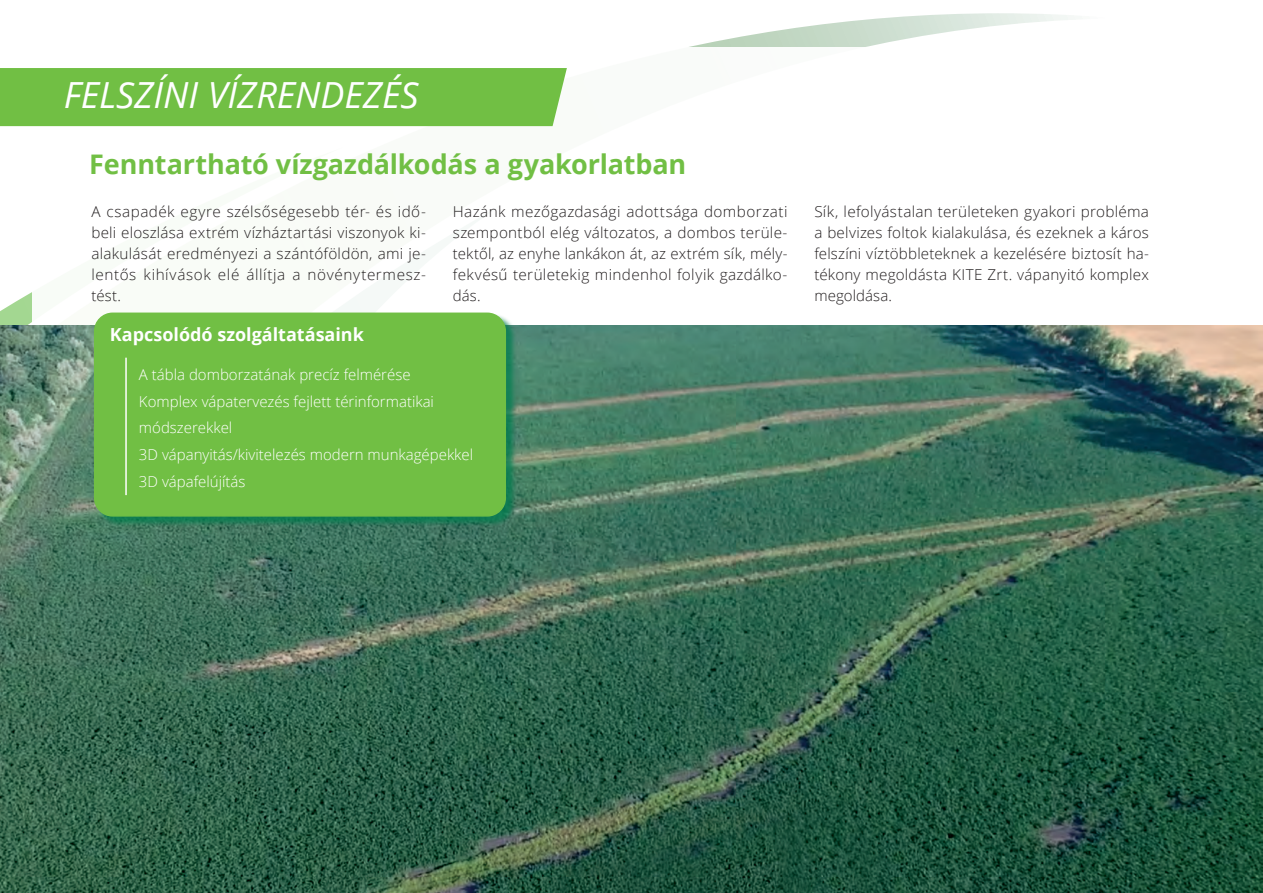
<style>
.page{position:relative;width:1263px;height:893px;background:#fff}
.page>*{position:absolute;margin:0;border:0;box-sizing:border-box;transform-origin:0 0}
.t1{font:italic 36px "Open Sans";color:#fff}
.t2{font:700 27px "Open Sans";letter-spacing:-.01em;color:#71bf44}
.t3{font:700 18px "Open Sans";color:#fff}
.t4{font:300 15px/21px "Open Sans";letter-spacing:.02em;color:#231f20;text-align:justify}
.t5{font:300 15px/26.7px "Open Sans";color:#fff}
</style>
<div class="page">
<svg style="left:0;top:13px;width:1068px;height:114px"></svg>
<div style="left:32px;top:48px;width:1231px;height:794px;background:#fff"></div>
<div style="left:0;top:68px;width:567px;height:58px;background:#71bf44"></div>
<img style="left:0;top:325px;width:1263px;height:568px">
<div style="left:95px;top:314px;width:422px;height:213px;background:#007d4e;opacity:.75"></div>
<div style="left:95px;top:313px;width:410px;height:203px;background:#71bf44;border-radius:18px"></div>
<div style="left:94px;top:313px;width:412px;height:204px;border:2px solid #71bf44;border-radius:18px"></div>
<hr style="left:125px;top:358px;width:2px;height:137px;background:#fff">
<h1 class="t1" style="left:64px;top:71px;width:356px">FELSZÍNI VÍZRENDEZÉS</h1>
<h2 class="t2" style="left:89px;top:145px;width:598px">Fenntartható vízgazdálkodás a gyakorlatban</h2>
<p class="t4" style="left:91px;top:201px;width:336px">A csapadék egyre szélsőségesebb tér- és idő&shy;beli eloszlása extrém vízháztartási viszonyok ki&shy;alakulását eredményezi a szántóföldön, ami je&shy;lentős kihívások elé állítja a növénytermesz&shy;tést.</p>
<p class="t4" style="left:453px;top:201px;width:336px">Hazánk mezőgazdasági adottsága domborzati szempontból elég változatos, a dombos terüle&shy;tektől, az enyhe lankákon át, az extrém sík, mély&shy;fekvésű területekig mindenhol folyik gazdálko&shy;dás.</p>
<p class="t4" style="left:814px;top:201px;width:336px">Sík, lefolyástalan területeken gyakori probléma a belvizes foltok kialakulása, és ezeknek a káros felszíni víztöbbleteknek a kezelésére biztosít ha&shy;tékony megoldásta KITE Zrt. vápanyitó komplex megoldása.</p>
<p class="t3" style="left:110px;top:322px;width:255px">Kapcsolódó szolgáltatásaink</p>
<p class="t5" style="left:139px;top:361px;width:336px">A tábla domborzatának precíz felmérése<br>Komplex vápatervezés fejlett térinformatikai módszerekkel<br>3D vápanyitás/kivitelezés modern munkagépekkel 3D vápafelújítás</p>
</div>
